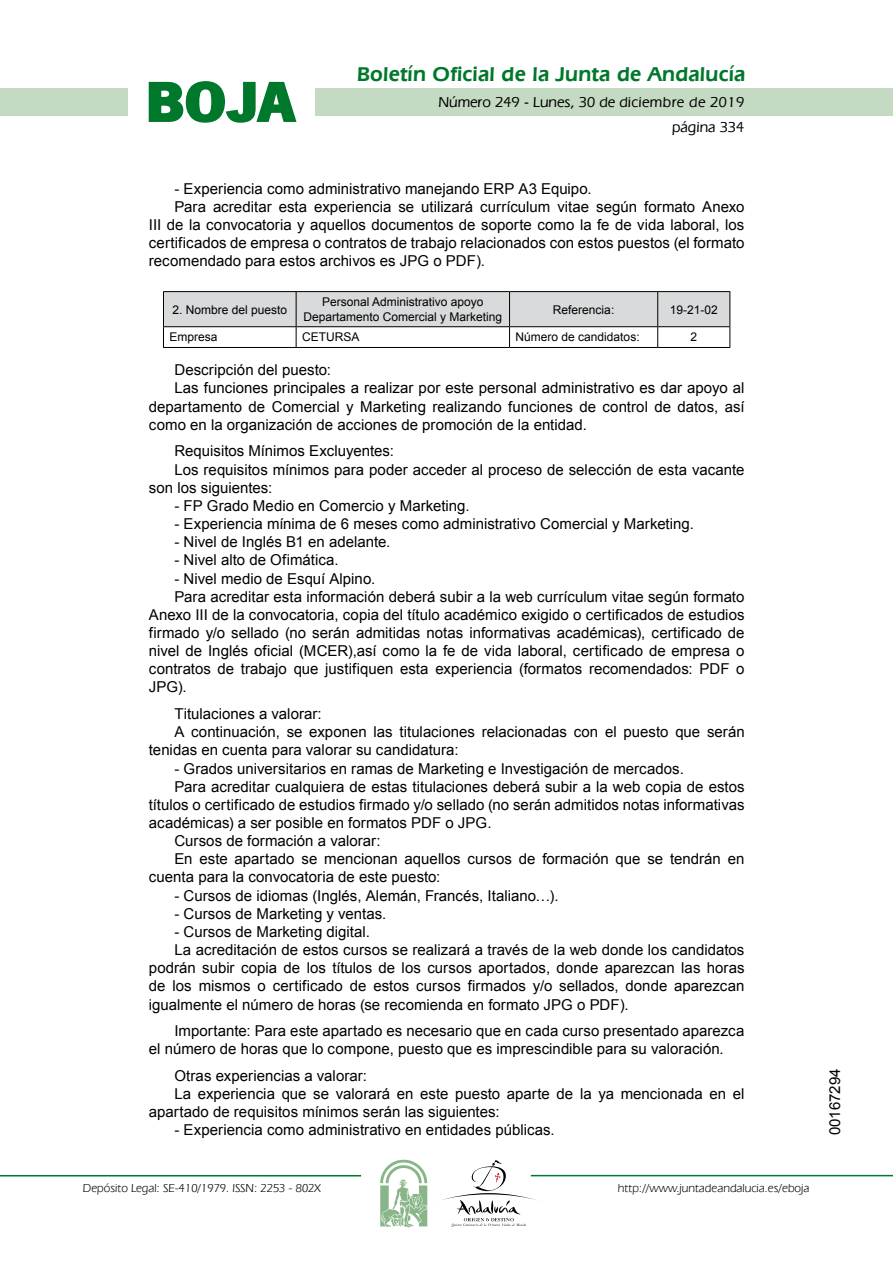
<style>
.page{position:relative;width:893px;height:1263px;background:#fff}
.page>*{position:absolute;margin:0;border:0;box-sizing:border-box;transform-origin:0 0}
.t1{font:700 57.75px "News Got T";color:#00782c;scale:1.14 1}
.t2{font:600 21px "Eras IT Cby BT";letter-spacing:.01em;color:#00782c}
.t3{font:15px/18.1px "Arial";color:#000}
.t4{font:500 15px/24.5px "Eras IT Cby BT";color:#000;text-align:right}
.t5{font:12px/14.4px "Arial";color:#000;text-align:center}
.t6{font:12px "Eras IT Cby BT";color:#000}
</style>
<div class="page">
<div style="left:315px;top:88px;width:577px;height:28px;background:#c5dac3"></div>
<div style="left:0;top:88px;width:128px;height:28px;background:#c5dac3"></div>
<hr style="left:0;top:1175px;width:361px;height:2px;background:#00782c">
<hr style="left:531px;top:1175px;width:361px;height:1px;background:#00782c">
<svg style="left:148px;top:81px;width:149px;height:42px"></svg>
<svg style="left:380px;top:1159px;width:47px;height:68px"></svg>
<svg style="left:442px;top:1160px;width:100px;height:67px"></svg>
<hr style="left:163px;top:291px;width:133px;height:1px;background:#000">
<hr style="left:296px;top:291px;width:213px;height:1px;background:#000">
<hr style="left:509px;top:291px;width:148px;height:1px;background:#000">
<hr style="left:657px;top:291px;width:73px;height:1px;background:#000">
<svg style="left:163px;top:292px;width:567px;height:55px"></svg>
<hr style="left:163px;top:347px;width:133px;height:1px;background:#000">
<hr style="left:296px;top:347px;width:213px;height:1px;background:#000">
<hr style="left:509px;top:347px;width:148px;height:1px;background:#000">
<hr style="left:657px;top:347px;width:73px;height:1px;background:#000">
<h1 class="t1" style="left:145px;top:68px;width:133px">BOJA</h1>
<h2 class="t2" style="left:357px;top:62px;width:390px">Boletín Oficial de la Junta de Andalucía</h2>
<p class="t4" style="left:438px;top:90px;width:307px">Número 249 - Lunes, 30 de diciembre de 2019 página 334</p>
<p class="t3" style="left:174px;top:180px;width:419px">- Experiencia como administrativo manejando ERP A3 Equipo.</p>
<p class="t3" style="left:174px;top:198px;width:571px">Para acreditar esta experiencia se utilizará currículum vitae según formato Anexo</p>
<p class="t3" style="left:149px;top:216px;width:597px">III de la convocatoria y aquellos documentos de soporte como la fe de vida laboral, los</p>
<p class="t3" style="left:149px;top:234px;width:597px">certificados de empresa o contratos de trabajo relacionados con estos puestos (el formato</p>
<p class="t3" style="left:149px;top:252px;width:337px">recomendado para estos archivos es JPG o PDF).</p>
<p class="t5" style="left:172px;top:302px;width:116px">2. Nombre del puesto</p>
<p class="t5" style="left:303px;top:295px;width:200px">Personal Administrativo apoyo<br>Departamento Comercial y Marketing</p>
<p class="t5" style="left:553px;top:302px;width:63px">Referencia:</p>
<p class="t5" style="left:669px;top:302px;width:50px">19-21-02</p>
<p class="t5" style="left:169px;top:330px;width:50px">Empresa</p>
<p class="t5" style="left:302px;top:330px;width:59px">CETURSA</p>
<p class="t5" style="left:515px;top:330px;width:126px">Número de candidatos:</p>
<p class="t5" style="left:690px;top:330px;width:8px">2</p>
<p class="t3" style="left:174px;top:361px;width:158px">Descripción del puesto:</p>
<p class="t3" style="left:174px;top:379px;width:571px">Las funciones principales a realizar por este personal administrativo es dar apoyo al</p>
<p class="t3" style="left:149px;top:397px;width:597px">departamento de Comercial y Marketing realizando funciones de control de datos, así</p>
<p class="t3" style="left:149px;top:416px;width:439px">como en la organización de acciones de promoción de la entidad.</p>
<p class="t3" style="left:174px;top:442px;width:221px">Requisitos Mínimos Excluyentes:</p>
<p class="t3" style="left:174px;top:460px;width:571px">Los requisitos mínimos para poder acceder al proceso de selección de esta vacante</p>
<p class="t3" style="left:149px;top:479px;width:125px">son los siguientes:</p>
<p class="t3" style="left:174px;top:497px;width:297px">- FP Grado Medio en Comercio y Marketing.</p>
<p class="t3" style="left:174px;top:515px;width:521px">- Experiencia mínima de 6 meses como administrativo Comercial y Marketing.</p>
<p class="t3" style="left:174px;top:533px;width:217px">- Nivel de Inglés B1 en adelante.</p>
<p class="t3" style="left:174px;top:551px;width:166px">- Nivel alto de Ofimática.</p>
<p class="t3" style="left:174px;top:569px;width:202px">- Nivel medio de Esquí Alpino.</p>
<p class="t3" style="left:174px;top:587px;width:571px">Para acreditar esta información deberá subir a la web currículum vitae según formato</p>
<p class="t3" style="left:149px;top:606px;width:597px">Anexo III de la convocatoria, copia del título académico exigido o certificados de estudios</p>
<p class="t3" style="left:149px;top:624px;width:597px">firmado y/o sellado (no serán admitidas notas informativas académicas), certificado de</p>
<p class="t3" style="left:149px;top:642px;width:597px">nivel de Inglés oficial (MCER),así como la fe de vida laboral, certificado de empresa o</p>
<p class="t3" style="left:149px;top:660px;width:597px">contratos de trabajo que justifiquen esta experiencia (formatos recomendados: PDF o</p>
<p class="t3" style="left:149px;top:678px;width:39px">JPG).</p>
<p class="t3" style="left:174px;top:705px;width:149px">Titulaciones a valorar:</p>
<p class="t3" style="left:174px;top:723px;width:571px">A continuación, se exponen las titulaciones relacionadas con el puesto que serán</p>
<p class="t3" style="left:149px;top:741px;width:311px">tenidas en cuenta para valorar su candidatura:</p>
<p class="t3" style="left:174px;top:759px;width:511px">- Grados universitarios en ramas de Marketing e Investigación de mercados.</p>
<p class="t3" style="left:174px;top:778px;width:571px">Para acreditar cualquiera de estas titulaciones deberá subir a la web copia de estos</p>
<p class="t3" style="left:149px;top:796px;width:597px">títulos o certificado de estudios firmado y/o sellado (no serán admitidos notas informativas</p>
<p class="t3" style="left:149px;top:814px;width:344px">académicas) a ser posible en formatos PDF o JPG.</p>
<p class="t3" style="left:174px;top:832px;width:208px">Cursos de formación a valorar:</p>
<p class="t3" style="left:174px;top:850px;width:571px">En este apartado se mencionan aquellos cursos de formación que se tendrán en</p>
<p class="t3" style="left:149px;top:868px;width:293px">cuenta para la convocatoria de este puesto:</p>
<p class="t3" style="left:174px;top:886px;width:385px">- Cursos de idiomas (Inglés, Alemán, Francés, Italiano…).</p>
<p class="t3" style="left:174px;top:905px;width:213px">- Cursos de Marketing y ventas.</p>
<p class="t3" style="left:174px;top:923px;width:197px">- Cursos de Marketing digital.</p>
<p class="t3" style="left:174px;top:941px;width:571px">La acreditación de estos cursos se realizará a través de la web donde los candidatos</p>
<p class="t3" style="left:149px;top:959px;width:597px">podrán subir copia de los títulos de los cursos aportados, donde aparezcan las horas</p>
<p class="t3" style="left:149px;top:977px;width:597px">de los mismos o certificado de estos cursos firmados y/o sellados, donde aparezcan</p>
<p class="t3" style="left:149px;top:995px;width:481px">igualmente el número de horas (se recomienda en formato JPG o PDF).</p>
<p class="t3" style="left:149px;top:1022px;width:597px;text-indent:26px">Importante: Para este apartado es necesario que en cada curso presentado aparezca el número de horas que lo compone, puesto que es imprescindible para su valoración.</p>
<p class="t3" style="left:174px;top:1067px;width:194px">Otras experiencias a valorar:</p>
<p class="t3" style="left:174px;top:1085px;width:571px">La experiencia que se valorará en este puesto aparte de la ya mencionada en el</p>
<p class="t3" style="left:149px;top:1103px;width:352px">apartado de requisitos mínimos serán las siguientes:</p>
<p class="t3" style="left:174px;top:1121px;width:382px">- Experiencia como administrativo en entidades públicas.</p>
<p class="t6" style="left:83px;top:1181px;width:239px">Depósito Legal: SE-410/1979. ISSN: 2253 - 802X</p>
<p class="t6" style="left:618px;top:1181px;width:193px">http://www.juntadeandalucia.es/eboja</p>
<p class="t3" style="left:826px;top:1135px;width:68px;rotate:-90deg">00167294</p>
</div>
